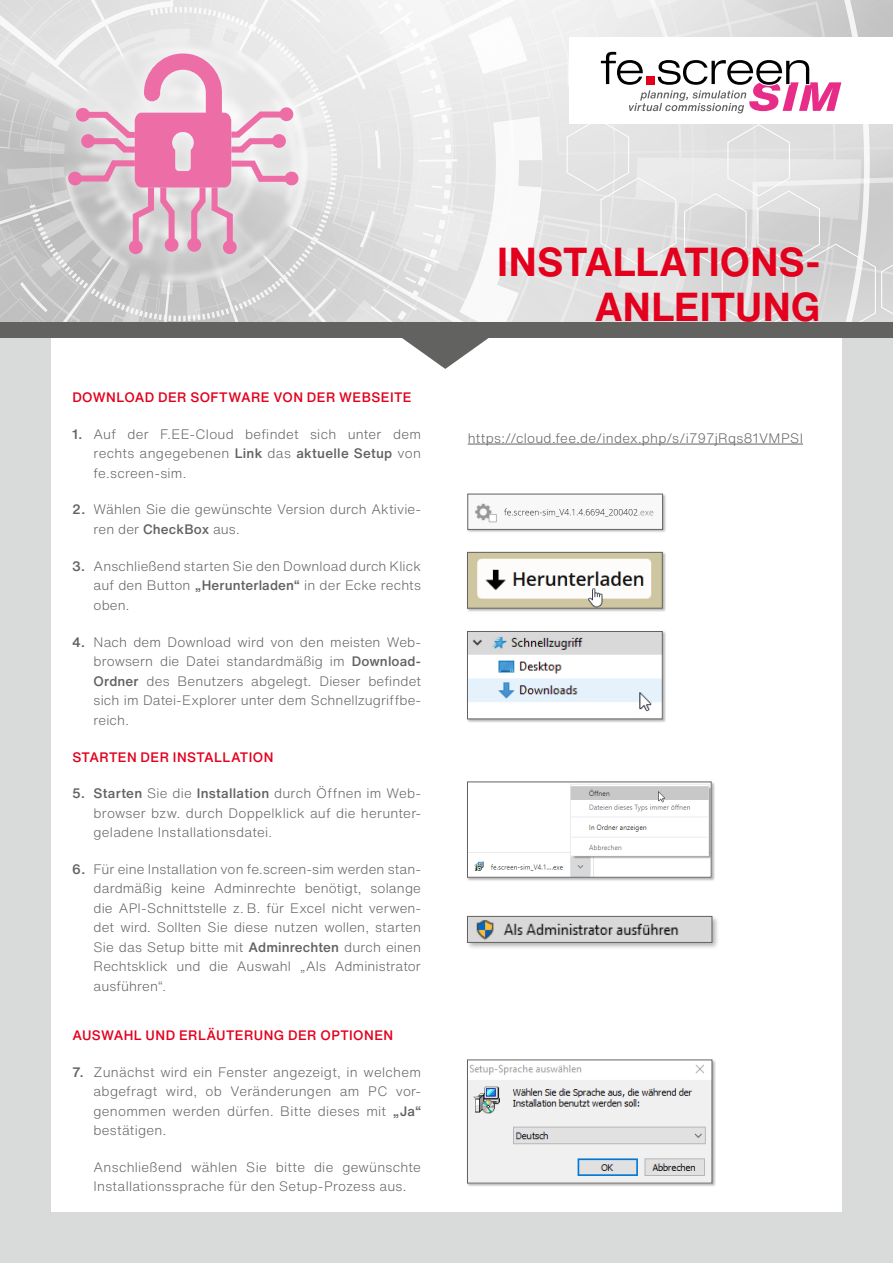
<style>
.page{position:relative;width:893px;height:1263px;background:#d9dada}
.page>*{position:absolute;margin:0;border:0;box-sizing:border-box;transform-origin:0 0}
.t1{font:700 39.75px/45px "Helvetica Now Text";letter-spacing:.005em;color:#e3001d;text-align:right}
.t2{font:300 13.5px/19.5px "Helvetica Now Text";letter-spacing:.015em;color:#626261;text-align:justify}
.t3{font:500 13.5px "Helvetica Now Text";letter-spacing:.025em;color:#e3001d}
.s1{font-weight:500}
</style>
<div class="page">
<div style="left:51px;top:51px;width:791px;height:1161px;background:#fff"></div>
<div style="left:467px;top:493px;width:199px;height:40px;background:#000;opacity:.3"></div>
<img style="left:470px;top:496px;width:191px;height:32px">
<div style="left:468px;top:494px;width:195px;height:36px;border:1px solid #626261"></div>
<div style="left:466px;top:630px;width:200px;height:93px;background:#000;opacity:.3"></div>
<img style="left:469px;top:633px;width:191px;height:84px">
<div style="left:467px;top:631px;width:195px;height:88px;border:1px solid #626261"></div>
<div style="left:466px;top:551px;width:200px;height:61px;background:#000;opacity:.3"></div>
<img style="left:469px;top:554px;width:191px;height:52px">
<div style="left:467px;top:552px;width:195px;height:56px;border:1px solid #626261"></div>
<svg style="left:402px;top:338px;width:87px;height:31px"></svg>
<img style="left:0;top:0;width:893px;height:322px">
<div style="left:52px;top:37px;width:263px;height:233px;background:#fff;opacity:.86"></div>
<div style="left:285px;top:172px;width:13px;height:13px;border:7px solid #ed6ea7;border-radius:50%"></div>
<div style="left:68px;top:172px;width:14px;height:13px;border:7px solid #ed6ea7;border-radius:50%"></div>
<div style="left:223px;top:240px;width:14px;height:14px;border:7px solid #ed6ea7;border-radius:50%"></div>
<svg style="left:71px;top:54px;width:226px;height:199px;background:#e2bdce"></svg>
<div style="left:129px;top:240px;width:14px;height:14px;border:7px solid #ed6ea7;border-radius:50%"></div>
<div style="left:0;top:322px;width:893px;height:16px;background:#626261"></div>
<div style="left:466px;top:781px;width:249px;height:100px;background:#000;opacity:.3"></div>
<img style="left:469px;top:784px;width:240px;height:91px">
<div style="left:466px;top:914px;width:254px;height:36px;background:#000;opacity:.3"></div>
<img style="left:469px;top:918px;width:241px;height:23px">
<div style="left:467px;top:916px;width:245px;height:27px;border:1px solid #626261"></div>
<hr style="left:468px;top:444px;width:335px;height:1px;background:#626261">
<div style="left:466px;top:1059px;width:250px;height:128px;background:#000;opacity:.3"></div>
<img style="left:469px;top:1062px;width:241px;height:119px">
<div style="left:570px;top:38px;width:323px;height:86px;background:#fff"></div>
<svg style="left:601px;top:52px;width:240px;height:61px"></svg>
<p class="t3" style="left:72px;top:387px;width:341px">DOWNLOAD DER SOFTWARE VON DER WEBSEITE</p>
<p class="t2" style="left:94px;top:423px;width:329px;text-indent:-21px"><span class="s1">1.</span> Auf der F.EE-Cloud befindet sich unter dem rechts angegebenen <span class="s1">Link</span> das <span class="s1">aktuelle Setup</span> von fe.screen-sim.</p>
<p class="t2" style="left:94px;top:499px;width:329px;text-indent:-21px"><span class="s1">2.</span> Wählen Sie die gewünschte Version durch Aktivie&shy;ren der <span class="s1">CheckBox</span> aus.</p>
<p class="t2" style="left:94px;top:556px;width:329px;text-indent:-21px"><span class="s1">3.</span> Anschließend starten Sie den Download durch Klick auf den Button <span class="s1">„Herunterladen“</span> in der Ecke rechts oben.</p>
<p class="t2" style="left:94px;top:632px;width:329px;text-indent:-21px"><span class="s1">4.</span> Nach dem Download wird von den meisten Web&shy;browsern die Datei standardmäßig im <span class="s1">Download-Ordner</span> des Benutzers abgelegt. Dieser befindet sich im Datei-Explorer unter dem Schnellzugriffbe&shy;reich.</p>
<p class="t3" style="left:72px;top:747px;width:203px">STARTEN DER INSTALLATION</p>
<p class="t2" style="left:94px;top:783px;width:329px;text-indent:-21px"><span class="s1">5. Starten</span> Sie die <span class="s1">Installation</span> durch Öffnen im Web&shy;browser bzw. durch Doppelklick auf die herunter&shy;geladene Installationsdatei.</p>
<p class="t2" style="left:94px;top:859px;width:329px;text-indent:-21px"><span class="s1">6.</span> Für eine Installation von fe.screen-sim werden stan&shy;dardmäßig keine Adminrechte benötigt, solange die API-Schnittstelle z. B. für Excel nicht verwen&shy;det wird. Sollten Sie diese nutzen wollen, starten Sie das Setup bitte mit <span class="s1">Adminrechten</span> durch einen Rechtsklick und die Auswahl „Als Administrator ausführen“.</p>
<p class="t3" style="left:72px;top:1025px;width:322px">AUSWAHL UND ERLÄUTERUNG DER OPTIONEN</p>
<p class="t2" style="left:94px;top:1061px;width:329px;text-indent:-21px"><span class="s1">7.</span> Zunächst wird ein Fenster angezeigt, in welchem abgefragt wird, ob Veränderungen am PC vor&shy;genommen werden dürfen. Bitte dieses mit <span class="s1">„Ja“ </span>bestätigen.</p>
<p class="t2" style="left:94px;top:1156px;width:329px">Anschließend wählen Sie bitte die gewünschte<br>Installationssprache für den Setup-Prozess aus.</p>
<h1 class="t1" style="left:497px;top:239px;width:325px">INSTALLATIONS-<br>ANLEITUNG</h1>
<p class="t2" style="left:468px;top:428px;width:337px">https://cloud.fee.de/index.php/s/i797jRqs81VMPSI</p>
</div>
